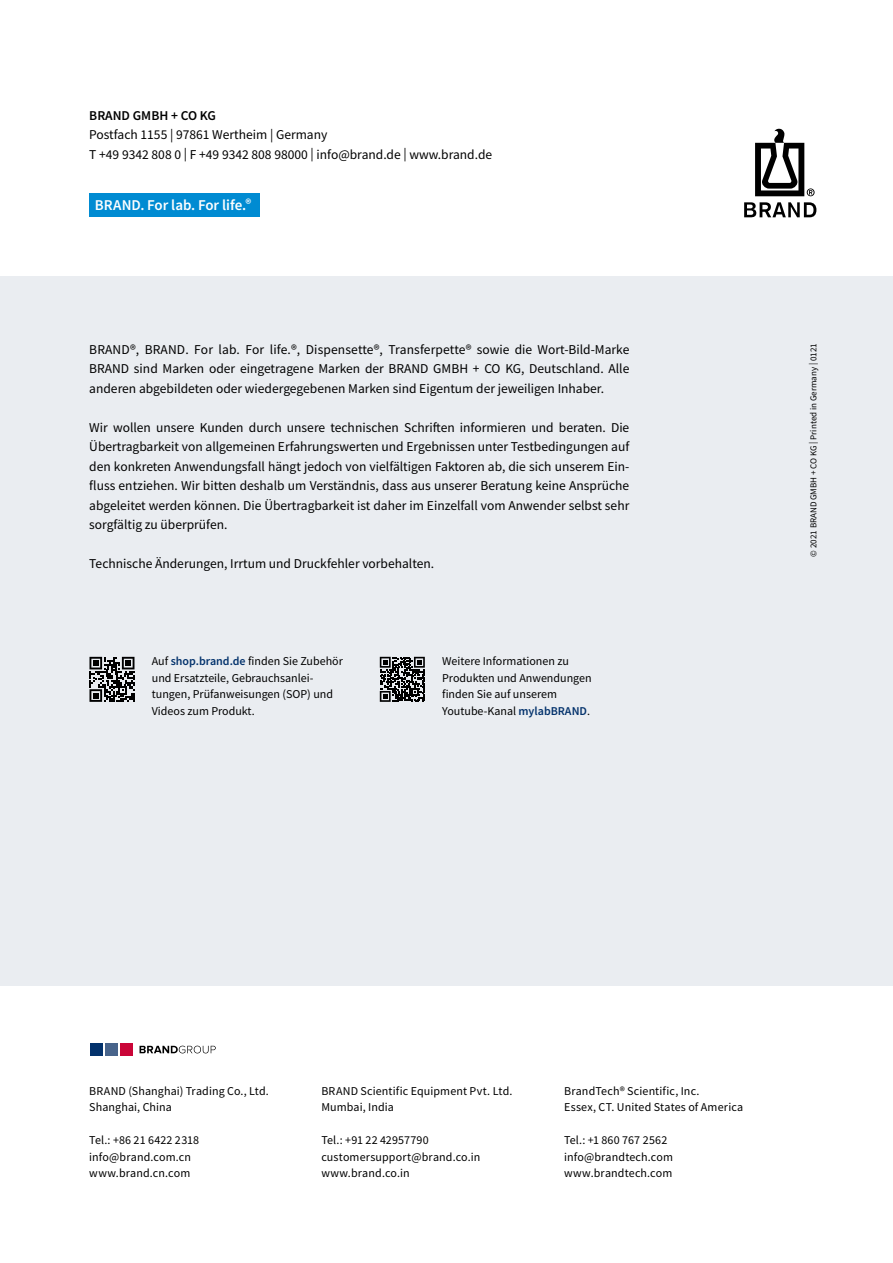
<style>
.page{position:relative;width:893px;height:1263px;background:#fff}
.page>*{position:absolute;margin:0;border:0;box-sizing:border-box;transform-origin:0 0}
.t1{font:600 15px "Source Sans Pro";letter-spacing:-.005em;color:#fff}
.t2{font:13.5px/19.5px "Source Sans Pro";color:#000;text-align:justify}
.t3{font:600 13.5px "Source Sans Pro";color:#000}
.t4{font:12px/16.5px "Source Sans Pro";letter-spacing:.005em;color:#000}
.t5{font:9px "Source Sans Pro";color:#000}
.s1{font-size:13.35px}
.s2{font-weight:600;color:#03326c}
</style>
<div class="page">
<svg style="left:744px;top:202px;width:72px;height:15px"></svg>
<svg style="left:755px;top:129px;width:60px;height:67px"></svg>
<div style="left:89px;top:193px;width:170px;height:24px;background:#008bd2"></div>
<div style="left:0;top:276px;width:893px;height:709px;background:#eaedf1"></div>
<svg style="left:140px;top:1046px;width:76px;height:7px"></svg>
<div style="left:120px;top:1043px;width:13px;height:13px;background:#ca0538"></div>
<div style="left:105px;top:1043px;width:13px;height:13px;background:#48648b"></div>
<div style="left:90px;top:1043px;width:13px;height:13px;background:#03326c"></div>
<svg style="left:89px;top:656px;width:46px;height:46px"></svg>
<svg style="left:89px;top:657px;width:45px;height:45px"></svg>
<svg style="left:379px;top:656px;width:46px;height:46px"></svg>
<svg style="left:380px;top:657px;width:45px;height:45px"></svg>
<p class="t3" style="left:89px;top:106px;width:128px">BRAND GMBH + CO KG</p>
<p class="t2" style="left:89px;top:125px;width:404px">Postfach 1155 | 97861 Wertheim | Germany<br>T +49 9342 808 0 | F +49 9342 808 98000 | info@brand.de | www.brand.de</p>
<p class="t1" style="left:95px;top:195px;width:158px">BRAND. For lab. For life.<span class="s1">®</span></p>
<p class="t2" style="left:89px;top:339px;width:542px">BRAND®, BRAND. For lab. For life.®, Dispensette®, Transferpette® sowie die Wort-Bild-Marke BRAND sind Marken oder eingetragene Marken der BRAND GMBH + CO KG, Deutschland. Alle anderen abgebildeten oder wiedergegebenen Marken sind Eigentum der jeweiligen Inhaber.</p>
<p class="t2" style="left:89px;top:417px;width:542px">Wir wollen unsere Kunden durch unsere technischen Schriften informieren und beraten. Die Übertragbarkeit von allgemeinen Erfahrungswerten und Ergebnissen unter Testbedingungen auf den konkreten Anwendungsfall hängt jedoch von vielfältigen Faktoren ab, die sich unserem Ein&shy;fluss entziehen. Wir bitten deshalb um Verständnis, dass aus unserer Beratung keine Ansprüche abgeleitet werden können. Die Übertragbarkeit ist daher im Einzelfall vom Anwender selbst sehr sorgfältig zu überprüfen.</p>
<p class="t2" style="left:89px;top:554px;width:346px">Technische Änderungen, Irrtum und Druckfehler vorbehalten.</p>
<p class="t4" style="left:152px;top:653px;width:193px">Auf <span class="s2">shop.brand.de</span> finden Sie Zubehör und Ersatzteile, Gebrauchsanlei&shy;tungen, Prüfanweisungen (SOP) und<br>Videos zum Produkt.</p>
<p class="t4" style="left:442px;top:653px;width:151px">Weitere Informationen zu<br>Produkten und Anwendungen finden Sie auf unserem<br>Youtube-Kanal <span class="s2">mylabBRAND</span>.</p>
<p class="t5" style="left:808px;top:557px;width:215px;rotate:-90deg">© 2021 BRAND GMBH + CO KG | Printed in Germany | 0121</p>
<p class="t4" style="left:89px;top:1082px;width:181px">BRAND (Shanghai) Trading Co., Ltd.<br>Shanghai, China</p>
<p class="t4" style="left:89px;top:1132px;width:111px">Tel.: +86 21 6422 2318 info@brand.com.cn www.brand.cn.com</p>
<p class="t4" style="left:321px;top:1082px;width:193px">BRAND Scientific Equipment Pvt. Ltd.<br>Mumbai, India</p>
<p class="t4" style="left:321px;top:1132px;width:161px">Tel.: +91 22 42957790 customersupport@brand.co.in www.brand.co.in</p>
<p class="t4" style="left:564px;top:1082px;width:181px">BrandTech® Scientific, Inc.<br>Essex, CT. United States of America</p>
<p class="t4" style="left:564px;top:1132px;width:110px">Tel.: +1 860 767 2562 info@brandtech.com www.brandtech.com</p>
</div>
